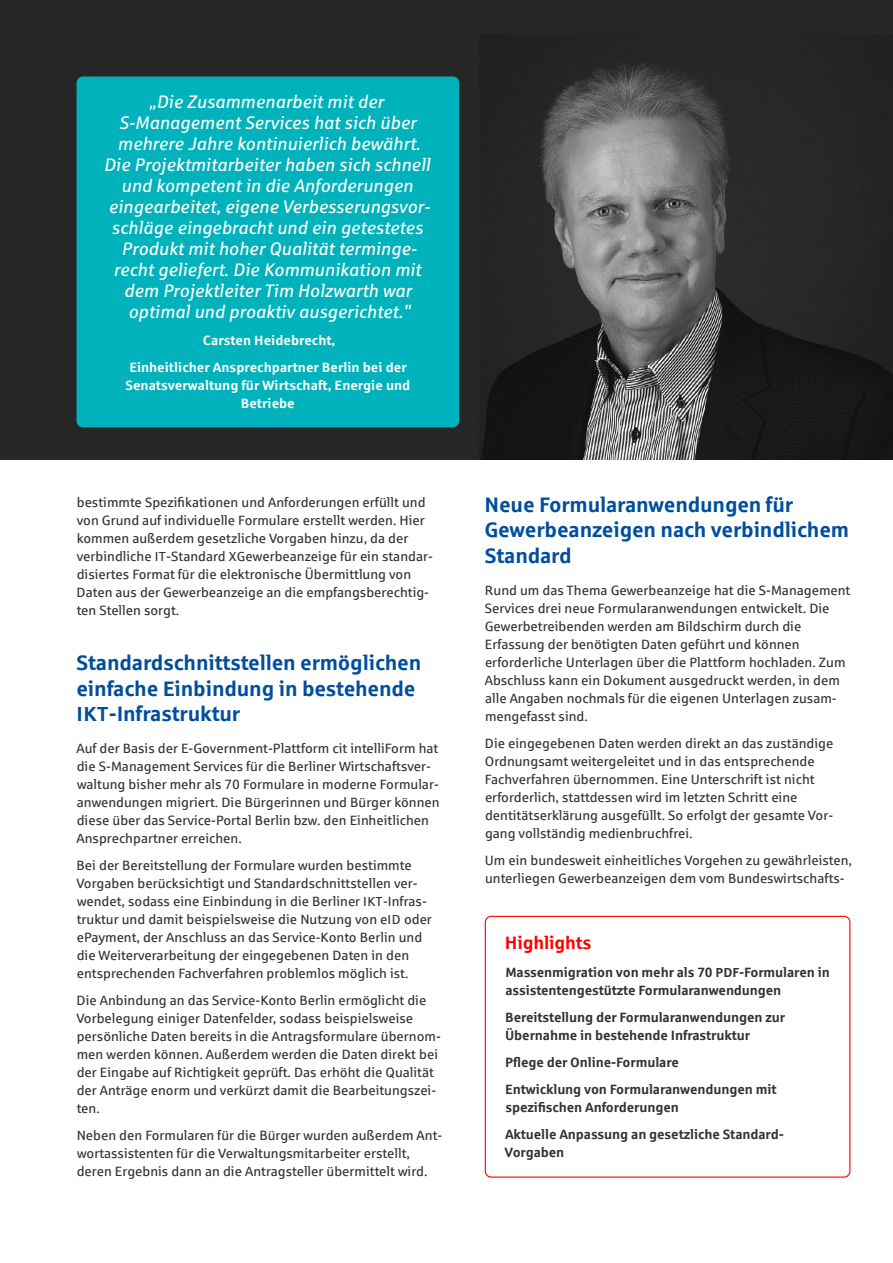
<style>
.page{position:relative;width:893px;height:1263px;background:#fff}
.page>*{position:absolute;margin:0;border:0;box-sizing:border-box;transform-origin:0 0}
.t1{font:700 21px/25.2px "Sparkasse Rg";letter-spacing:-.01em;color:#004e9e}
.t2{font:italic 18px/21px "Sparkasse Rg";color:#fff;text-align:center}
.t3{font:700 18px "Sparkasse Rg";letter-spacing:-.01em;color:#f00}
.t4{font:13.5px/18px "Sparkasse Rg";color:#333}
.t5{font:700 13.5px/18px "Sparkasse Rg";letter-spacing:-.01em;color:#333}
.t6{font:700 13.5px/27px "Sparkasse Rg";color:#fff;text-align:center}
.s1{font-size:13.05px}
.s2{font-size:20.4px}
</style>
<div class="page">
<div style="left:0;top:0;width:893px;height:459px;background:#262626"></div>
<img style="left:481px;top:63px;width:412px;height:396px">
<div style="left:77px;top:77px;width:382px;height:350px;background:#00b2bb;border-radius:6px"></div>
<div style="left:485px;top:916px;width:365px;height:261px;border:1px solid #f00;border-radius:6px"></div>
<p class="t2" style="left:104px;top:91px;width:328px">„Die Zusammenarbeit mit der S-Management Services hat sich über mehrere Jahre kontinuierlich bewährt.<br>Die Projektmitarbeiter haben sich schnell und kompetent in die Anforderungen eingearbeitet, eigene Verbesserungsvor&shy;schläge eingebracht und ein getestetes Produkt mit hoher Qualität terminge&shy;recht geliefert. Die Kommunikation mit dem Projektleiter Tim Holzwarth war optimal und proaktiv ausgerichtet."</p>
<p class="t6" style="left:129px;top:326px;width:279px">Carsten Heidebrecht,<br>Einheitlicher Ansprechpartner Berlin bei der</p>
<p class="t6" style="left:125px;top:376px;width:286px;line-height:18px">Senatsverwaltung für Wirtschaft, Energie und<br>Betriebe</p>
<p class="t4" style="left:77px;top:493px;width:358px">bestimmte Spezifikationen und Anforderungen erfüllt und von Grund auf individuelle Formulare erstellt werden. Hier kommen außerdem gesetzliche Vorgaben hinzu, da der verbindliche <span class="s1">IT</span>-Standard <span class="s1">XG</span>ewerbeanzeige für ein standar&shy;disiertes Format für die elektronische Übermittlung von Daten aus der Gewerbeanzeige an die empfangsberechtig&shy;ten Stellen sorgt.</p>
<h1 class="t1" style="left:76px;top:650px;width:346px">Standardschnittstellen ermöglichen einfache Einbindung in bestehende<br><span class="s2">IKT</span>-Infrastruktur</h1>
<p class="t4" style="left:77px;top:739px;width:365px">Auf der Basis der E-Government-Plattform cit intelliForm hat die S-Management Services für die Berliner Wirtschaftsver&shy;waltung bisher mehr als 70 Formulare in moderne Formular&shy;anwendungen migriert. Die Bürgerinnen und Bürger können diese über das Service-Portal Berlin bzw. den Einheitlichen Ansprechpartner erreichen.</p>
<p class="t4" style="left:76px;top:856px;width:357px">Bei der Bereitstellung der Formulare wurden bestimmte Vorgaben berücksichtigt und Standardschnittstellen ver&shy;wendet, sodass eine Einbindung in die Berliner <span class="s1">IKT</span>-Infras&shy;truktur und damit beispielsweise die Nutzung von e<span class="s1">ID</span> oder ePayment, der Anschluss an das Service-Konto Berlin und die Weiterverarbeitung der eingegebenen Daten in den entsprechenden Fachverfahren problemlos möglich ist.</p>
<p class="t4" style="left:76px;top:991px;width:366px">Die Anbindung an das Service-Konto Berlin ermöglicht die Vorbelegung einiger Datenfelder, sodass beispielsweise persönliche Daten bereits in die Antragsformulare übernom&shy;men werden können. Außerdem werden die Daten direkt bei der Eingabe auf Richtigkeit geprüft. Das erhöht die Qualität der Anträge enorm und verkürzt damit die Bearbeitungszei&shy;ten.</p>
<p class="t4" style="left:77px;top:1126px;width:367px">Neben den Formularen für die Bürger wurden außerdem Ant&shy;wortassistenten für die Verwaltungsmitarbeiter erstellt, deren Ergebnis dann an die Antragsteller übermittelt wird.</p>
<h1 class="t1" style="left:484px;top:491px;width:366px">Neue Formularanwendungen für<br>Gewerbeanzeigen nach verbindlichem<br>Standard</h1>
<p class="t4" style="left:485px;top:581px;width:367px">Rund um das Thema Gewerbeanzeige hat die S-Management Services drei neue Formularanwendungen entwickelt. Die Gewerbetreibenden werden am Bildschirm durch die Erfassung der benötigten Daten geführt und können erforderliche Unterlagen über die Plattform hochladen. Zum Abschluss kann ein Dokument ausgedruckt werden, in dem alle Angaben nochmals für die eigenen Unterlagen zusam&shy;mengefasst sind.</p>
<p class="t4" style="left:485px;top:734px;width:350px">Die eingegebenen Daten werden direkt an das zuständige Ordnungsamt weitergeleitet und in das entsprechende Fachverfahren übernommen. Eine Unterschrift ist nicht erforderlich, stattdessen wird im letzten Schritt eine dentitätserklärung ausgefüllt. So erfolgt der gesamte Vor&shy;gang vollständig medienbruchfrei.</p>
<p class="t4" style="left:485px;top:851px;width:369px">Um ein bundesweit einheitliches Vorgehen zu gewährleisten, unterliegen Gewerbeanzeigen dem vom Bundeswirtschafts-</p>
<h2 class="t3" style="left:505px;top:931px;width:88px">Highlights</h2>
<p class="t5" style="left:505px;top:963px;width:326px">Massenmigration von mehr als 70 <span class="s1">PDF</span>-Formularen in assistentengestützte Formularanwendungen</p>
<p class="t5" style="left:505px;top:1008px;width:282px">Bereitstellung der Formularanwendungen zur<br>Übernahme in bestehende Infrastruktur</p>
<p class="t5" style="left:505px;top:1049px;width:273px;line-height:27px">Pflege der Online-Formulare<br>Entwicklung von Formularanwendungen mit</p>
<p class="t5" style="left:505px;top:1093px;width:280px;line-height:27px">spezifischen Anforderungen<br>Aktuelle Anpassung an gesetzliche Standard-</p>
<p class="t5" style="left:505px;top:1143px;width:61px">Vorgaben</p>
</div>
